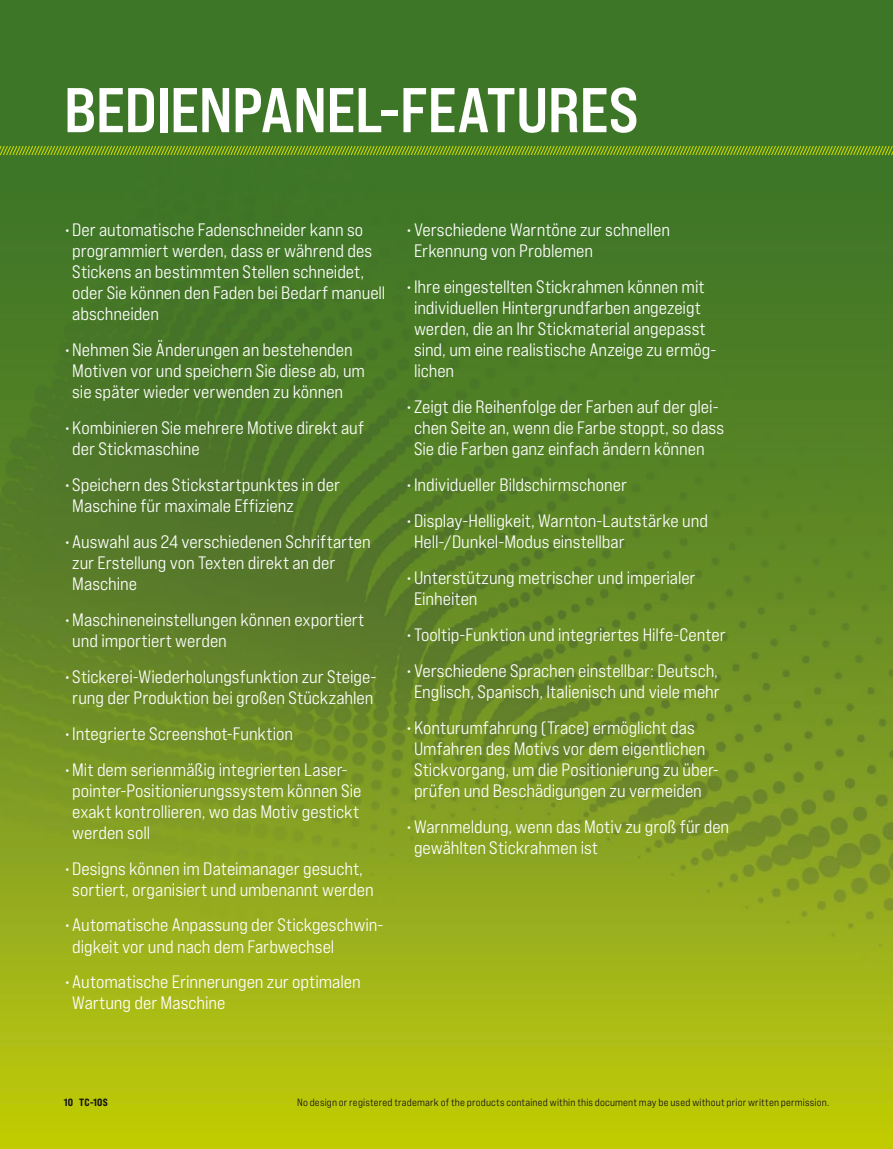
<style>
.page{position:relative;width:893px;height:1149px;background:#fff}
.page>*{position:absolute;margin:0;border:0;box-sizing:border-box;transform-origin:0 0}
.t1{font:63px "Bebas Neue Pro Exp Bd";letter-spacing:-.01em;color:#fff}
.t2{font:18px/21px "Bebas Neue Pro Exp Md";letter-spacing:-.005em;color:#fff}
.t3{font:10.5px "Bebas Neue Pro Exp Md";letter-spacing:.02em;color:#131413}
.t4{font:10.5px "Bebas Neue Pro Exp Eb";letter-spacing:.02em;color:#131413}
</style>
<div class="page">
<img style="left:0;top:0;width:893px;height:1148px">
<svg style="left:0;top:145px;width:893px;height:11px;background:#67931b"></svg>
<h1 class="t1" style="left:64px;top:71px;width:576px">BEDIENPANEL-FEATURES</h1>
<p class="t2" style="left:72px;top:219px;width:315px;text-indent:-8px">•Der automatische Fadenschneider kann so programmiert werden, dass er während des Stickens an bestimmten Stellen schneidet, oder Sie können den Faden bei Bedarf manuell abschneiden</p>
<p class="t2" style="left:72px;top:339px;width:294px;text-indent:-8px">•Nehmen Sie Änderungen an bestehenden<br>Motiven vor und speichern Sie diese ab, um sie später wieder verwenden zu können</p>
<p class="t2" style="left:72px;top:417px;width:293px;text-indent:-8px">•Kombinieren Sie mehrere Motive direkt auf der Stickmaschine</p>
<p class="t2" style="left:72px;top:473px;width:269px;text-indent:-8px">•Speichern des Stickstartpunktes in der<br>Maschine für maximale Effizienz</p>
<p class="t2" style="left:72px;top:530px;width:300px;text-indent:-8px">•Auswahl aus 24 verschiedenen Schriftarten zur Erstellung von Texten direkt an der<br>Maschine</p>
<p class="t2" style="left:72px;top:608px;width:294px;text-indent:-8px">•Maschineneinstellungen können exportiert und importiert werden</p>
<p class="t2" style="left:64px;top:665px;width:314px;text-align:center">•Stickerei-Wiederholungsfunktion zur Steige&shy;rung der Produktion bei großen Stückzahlen</p>
<p class="t2" style="left:64px;top:722px;width:231px">•Integrierte Screenshot-Funktion</p>
<p class="t2" style="left:72px;top:758px;width:291px;text-indent:-8px">•Mit dem serienmäßig integrierten Laser&shy;pointer-Positionierungssystem können Sie exakt kontrollieren, wo das Motiv gestickt werden soll</p>
<p class="t2" style="left:64px;top:857px;width:311px;text-align:center">•Designs können im Dateimanager gesucht, sortiert, organisiert und umbenannt werden</p>
<p class="t2" style="left:72px;top:914px;width:313px;text-indent:-8px">•Automatische Anpassung der Stickgeschwin&shy;digkeit vor und nach dem Farbwechsel</p>
<p class="t2" style="left:72px;top:970px;width:290px;text-indent:-8px">•Automatische Erinnerungen zur optimalen<br>Wartung der Maschine</p>
<p class="t2" style="left:414px;top:219px;width:258px;text-indent:-8px">•Verschiedene Warntöne zur schnellen<br>Erkennung von Problemen</p>
<p class="t2" style="left:414px;top:276px;width:304px;text-indent:-8px">•Ihre eingestellten Stickrahmen können mit individuellen Hintergrundfarben angezeigt werden, die an Ihr Stickmaterial angepasst sind, um eine realistische Anzeige zu ermög&shy;lichen</p>
<p class="t2" style="left:414px;top:396px;width:312px;text-indent:-8px">•Zeigt die Reihenfolge der Farben auf der glei&shy;chen Seite an, wenn die Farbe stoppt, so dass<br>Sie die Farben ganz einfach ändern können</p>
<p class="t2" style="left:405px;top:473px;width:223px">•Individueller Bildschirmschoner</p>
<p class="t2" style="left:414px;top:509px;width:296px;text-indent:-8px">•Display-Helligkeit, Warnton-Lautstärke und<br>Hell-/Dunkel-Modus einstellbar</p>
<p class="t2" style="left:414px;top:566px;width:283px;text-indent:-8px">•Unterstützung metrischer und imperialer<br>Einheiten</p>
<p class="t2" style="left:405px;top:623px;width:322px">•Tooltip-Funktion und integriertes Hilfe-Center</p>
<p class="t2" style="left:405px;top:659px;width:316px;text-align:center">•Verschiedene Sprachen einstellbar: Deutsch,<br>Englisch, Spanisch, Italienisch und viele mehr</p>
<p class="t2" style="left:414px;top:716px;width:306px;text-indent:-8px">•Konturumfahrung (Trace) ermöglicht das Umfahren des Motivs vor dem eigentlichen Stickvorgang, um die Positionierung zu über&shy;prüfen und Beschädigungen zu vermeiden</p>
<p class="t2" style="left:414px;top:815px;width:317px;text-indent:-8px">•Warnmeldung, wenn das Motiv zu groß für den gewählten Stickrahmen ist</p>
<p class="t4" style="left:64px;top:1095px;width:46px">10 TC-10S</p>
<p class="t3" style="left:297px;top:1095px;width:533px">No design or registered trademark of the products contained within this document may be used without prior written permission.</p>
</div>
